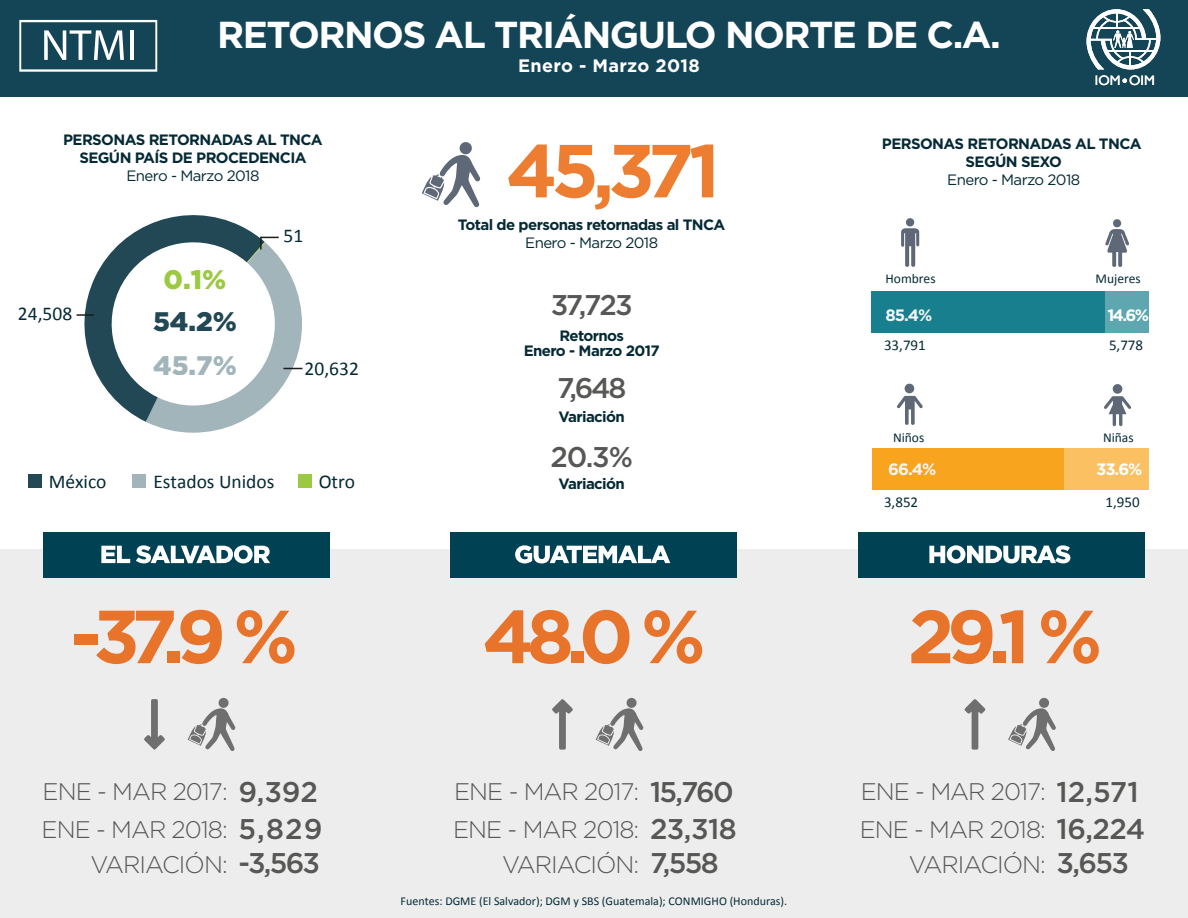
<style>
.page{position:relative;width:1188px;height:918px;background:#fff}
.page>*{position:absolute;margin:0;border:0;box-sizing:border-box;transform-origin:0 0}
.t1{font:700 75px "Gotham";color:#e8742c}
.t2{font:700 75px "Gotham";color:#ed7d31}
.t3{font:700 37.5px "Gotham";letter-spacing:-.04em;color:#fff}
.t4{font:500 28.5px/36.8px "Gotham";letter-spacing:-.05em;color:#575756}
.t5{font:500 28.5px/36.8px "Gotham";letter-spacing:-.02em;color:#575756}
.t6{font:900 26.85px "Gotham";color:#a1b5bb}
.t7{font:900 26.85px "Gotham";color:#214854}
.t8{font:900 26.85px "Gotham";color:#9bc942}
.t9{font:300 24px/37.2px "Gotham";letter-spacing:-.04em;color:#575756}
.t10{font:19.5px "Calibri";color:#052a35}
.t11{font:700 18px "Gotham";letter-spacing:.02em;color:#fff}
.t12{font:700 16.5px "Gotham";color:#f4f4f4}
.t13{font:700 16.5px "Gotham";color:#fff}
.t14{font:700 15px/18px "Gotham";letter-spacing:-.04em;color:#052a35;text-align:center}
.t15{font:15px "Gotham";letter-spacing:-.04em;color:#052a35}
.t16{font:15px "Calibri";color:#052a35}
.t17{font:13.8px "Gill Sans";color:#fff}
.t18{font:13.5px "Calibri";color:#052a35}
.t19{font:12px "Calibri";color:#052a35}
</style>
<div class="page">
<div style="left:0;top:549px;width:1188px;height:369px;background:#ededed"></div>
<div style="left:0;top:0;width:1188px;height:96px;background:#144556"></div>
<svg style="left:422px;top:142px;width:58px;height:65px"></svg>
<div style="left:1025px;top:448px;width:124px;height:42px;background:#fac062"></div>
<div style="left:872px;top:448px;width:192px;height:42px;background:#f8a41e"></div>
<div style="left:905px;top:384px;width:9px;height:9px;background:#5f6877;border-radius:50%"></div>
<svg style="left:897px;top:396px;width:26px;height:29px"></svg>
<div style="left:1113px;top:384px;width:9px;height:10px;background:#5f6877;border-radius:50%"></div>
<svg style="left:1104px;top:396px;width:27px;height:30px"></svg>
<div style="left:1069px;top:292px;width:80px;height:41px;background:#5ea6b0"></div>
<div style="left:871px;top:292px;width:234px;height:41px;background:#187f8e"></div>
<svg style="left:901px;top:218px;width:18px;height:49px"></svg>
<svg style="left:1105px;top:219px;width:24px;height:48px"></svg>
<div style="left:28px;top:474px;width:13px;height:14px;background:#214854"></div>
<div style="left:132px;top:474px;width:14px;height:14px;background:#a1b5bb"></div>
<div style="left:298px;top:474px;width:13px;height:14px;background:#9bc942"></div>
<svg style="left:1087px;top:9px;width:73px;height:60px"></svg>
<svg style="left:1122px;top:78px;width:5px;height:5px"></svg>
<svg style="left:19px;top:20px;width:138px;height:52px"></svg>
<hr style="left:130px;top:30px;width:4px;height:30px;background:#fff">
<svg style="left:76px;top:215px;width:227px;height:218px"></svg>
<div style="left:44px;top:532px;width:286px;height:46px;background:#004154"></div>
<svg style="left:101px;top:546px;width:29px;height:17px"></svg>
<svg style="left:136px;top:545px;width:134px;height:18px"></svg>
<div style="left:451px;top:532px;width:286px;height:46px;background:#004154"></div>
<svg style="left:515px;top:545px;width:155px;height:18px"></svg>
<div style="left:858px;top:532px;width:286px;height:46px;background:#004154"></div>
<svg style="left:929px;top:545px;width:141px;height:18px"></svg>
<svg style="left:188px;top:697px;width:48px;height:54px"></svg>
<svg style="left:144px;top:699px;width:21px;height:51px"></svg>
<svg style="left:596px;top:697px;width:48px;height:54px"></svg>
<svg style="left:552px;top:699px;width:21px;height:51px"></svg>
<svg style="left:1008px;top:697px;width:48px;height:54px"></svg>
<svg style="left:964px;top:699px;width:22px;height:51px"></svg>
<h2 class="t3" style="left:217px;top:9px;width:785px">RETORNOS AL TRIÁNGULO NORTE DE C.A.</h2>
<p class="t11" style="left:518px;top:54px;width:183px">Enero - Marzo 2018</p>
<p class="t17" style="left:1095px;top:73px;width:61px">IOM OIM</p>
<p class="t14" style="left:63px;top:131px;width:261px">PERSONAS RETORNADAS AL TNCA<br>SEGÚN PAÍS DE PROCEDENCIA</p>
<p class="t15" style="left:127px;top:166px;width:134px">Enero - Marzo 2018</p>
<h3 class="t10" style="left:18px;top:301px;width:56px">24,508</h3>
<h3 class="t8" style="left:164px;top:261px;width:64px">0.1%</h3>
<h3 class="t7" style="left:153px;top:303px;width:85px">54.2%</h3>
<h3 class="t6" style="left:153px;top:347px;width:85px">45.7%</h3>
<h3 class="t10" style="left:283px;top:224px;width:21px">51</h3>
<h3 class="t10" style="left:305px;top:356px;width:56px">20,632</h3>
<h3 class="t10" style="left:49px;top:469px;width:59px">México</h3>
<h3 class="t10" style="left:153px;top:469px;width:123px">Estados Unidos</h3>
<h3 class="t10" style="left:319px;top:469px;width:38px">Otro</h3>
<h1 class="t2" style="left:506px;top:121px;width:216px">45,371</h1>
<p class="t14" style="left:458px;top:216px;width:269px">Total de personas retornadas al TNCA</p>
<p class="t15" style="left:525px;top:233px;width:134px">Enero - Marzo 2018</p>
<h3 class="t4" style="left:551px;top:286px;width:84px">37,723</h3>
<p class="t14" style="left:524px;top:328px;width:138px;line-height:15px">Retornos<br>Enero - Marzo 2017</p>
<h3 class="t4" style="left:557px;top:369px;width:71px">7,648</h3>
<p class="t14" style="left:559px;top:407px;width:68px">Variación</p>
<h3 class="t4" style="left:551px;top:438px;width:84px">20.3%</h3>
<p class="t14" style="left:559px;top:474px;width:68px">Variación</p>
<p class="t14" style="left:882px;top:134px;width:261px">PERSONAS RETORNADAS AL TNCA<br>SEGÚN SEXO</p>
<p class="t15" style="left:947px;top:170px;width:134px">Enero - Marzo 2018</p>
<p class="t18" style="left:886px;top:270px;width:52px">Hombres</p>
<p class="t18" style="left:1096px;top:270px;width:47px">Mujeres</p>
<p class="t12" style="left:885px;top:304px;width:49px">85.4%</p>
<p class="t13" style="left:1107px;top:304px;width:43px">14.6%</p>
<p class="t16" style="left:884px;top:335px;width:43px">33,791</p>
<p class="t16" style="left:1109px;top:335px;width:36px">5,778</p>
<p class="t18" style="left:893px;top:429px;width:33px">Niños</p>
<p class="t18" style="left:1103px;top:429px;width:32px">Niñas</p>
<p class="t12" style="left:888px;top:458px;width:50px">66.4%</p>
<p class="t13" style="left:1096px;top:458px;width:48px">33.6%</p>
<p class="t16" style="left:884px;top:492px;width:36px">3,852</p>
<p class="t16" style="left:1106px;top:492px;width:36px">1,950</p>
<h1 class="t1" style="left:71px;top:587px;width:228px">-37.9 %</h1>
<h1 class="t1" style="left:482px;top:587px;width:225px">48.0 %</h1>
<h1 class="t1" style="left:908px;top:587px;width:196px">29.1 %</h1>
<h3 class="t9" style="left:42px;top:773px;width:188px">ENE - MAR 2017:<br>ENE - MAR 2018:</h3>
<h3 class="t4" style="left:650px;top:773px;width:88px">15,760<br>23,318</h3>
<h3 class="t4" style="left:650px;top:844px;width:70px">7,558</h3>
<h3 class="t4" style="left:238px;top:773px;width:86px">9,392<br>5,829</h3>
<h3 class="t4" style="left:238px;top:844px;width:83px">-3,563</h3>
<h3 class="t9" style="left:453px;top:773px;width:188px">ENE - MAR 2017:<br>ENE - MAR 2018:</h3>
<h3 class="t5" style="left:1057px;top:773px;width:90px">12,571<br>16,224</h3>
<h3 class="t4" style="left:1057px;top:844px;width:74px">3,653</h3>
<h3 class="t9" style="left:860px;top:773px;width:188px">ENE - MAR 2017:<br>ENE - MAR 2018:</h3>
<h3 class="t9" style="left:91px;top:846px;width:139px">VARIACIÓN:</h3>
<h3 class="t9" style="left:502px;top:846px;width:139px">VARIACIÓN:</h3>
<h3 class="t9" style="left:909px;top:846px;width:139px">VARIACIÓN:</h3>
<p class="t19" style="left:401px;top:893px;width:388px">Fuentes: DGME (El Salvador); DGM y SBS (Guatemala); CONMIGHO (Honduras).</p>
</div>
